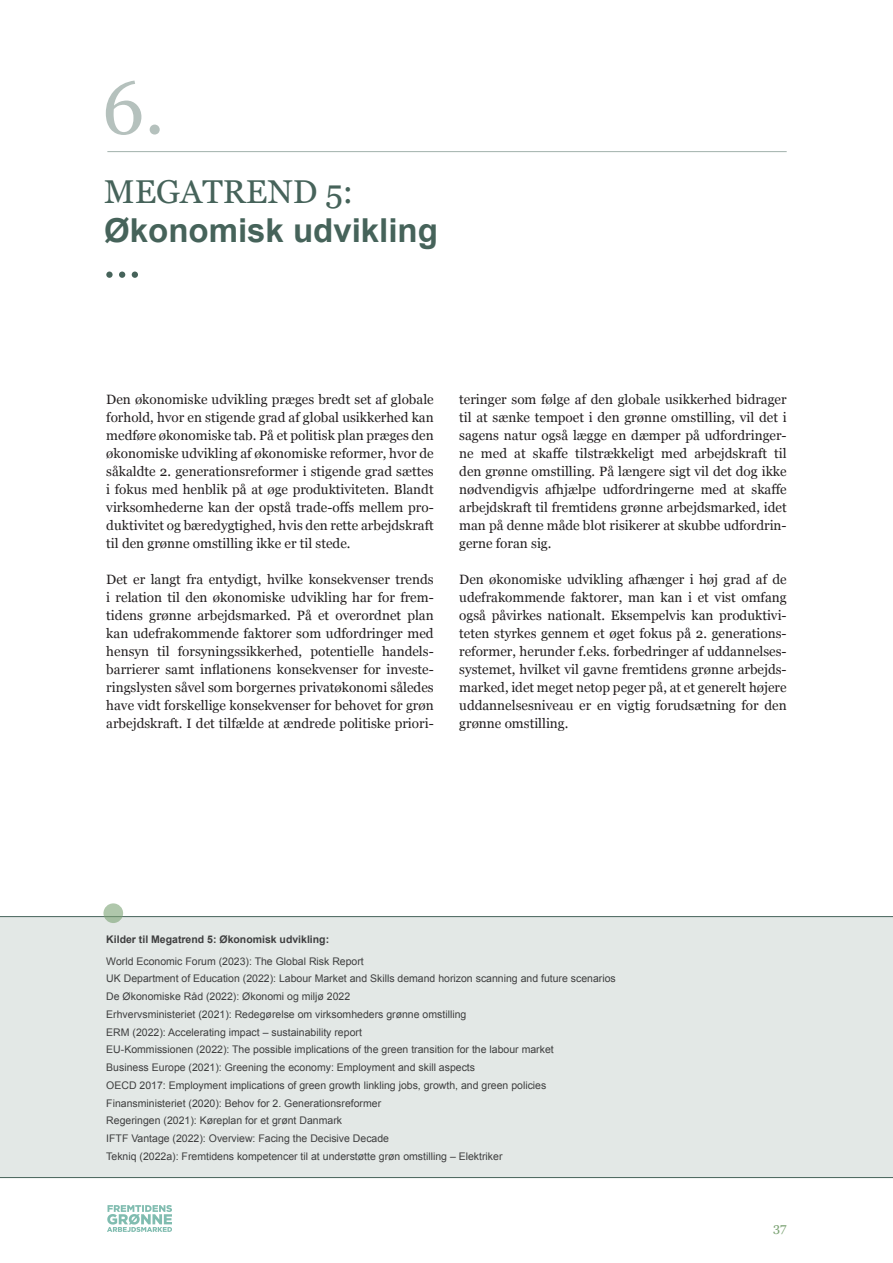
<style>
.page{position:relative;width:893px;height:1263px;background:#fff}
.page>*{position:absolute;margin:0;border:0;box-sizing:border-box;transform-origin:0 0}
.t1{font:75px "Georgia";color:#b5c1bd}
.t2{font:700 33px "Arial";color:#46635a}
.t3{font:33px "Georgia";color:#46635a}
.t4{font:13.5px/18px "Georgia";color:#231f20;text-align:justify}
.t5{font:12.75px "Georgia";color:#7ba273}
.t6{font:10.5px/17.7px "Arial";color:#3e3e3f}
.t7{font:700 10.5px "Arial";color:#3e3e3f}
</style>
<div class="page">
<img style="left:107px;top:1205px;width:64px;height:27px">
<hr style="left:107px;top:151px;width:680px;height:1px;background:#a2b1ac">
<div style="left:106px;top:271px;width:7px;height:7px;background:#46635a;border-radius:50%"></div>
<div style="left:119px;top:271px;width:6px;height:7px;background:#46635a;border-radius:50%"></div>
<div style="left:132px;top:271px;width:6px;height:7px;background:#46635a;border-radius:50%"></div>
<div style="left:0;top:916px;width:893px;height:262px;background:#e3e8e6"></div>
<svg style="left:103px;top:903px;width:20px;height:20px"></svg>
<h1 class="t1" style="left:102px;top:53px;width:64px">6.</h1>
<h2 class="t3" style="left:104px;top:167px;width:251px">MEGATREND 5:</h2>
<h2 class="t2" style="left:104px;top:208px;width:335px">Økonomisk udvikling</h2>
<p class="t4" style="left:106px;top:390px;width:329px">Den økonomiske udvikling præges bredt set af globale forhold, hvor en stigende grad af global usikkerhed kan medføre økonomiske tab. På et politisk plan præges den økonomiske udvikling af økonomiske reformer, hvor de såkaldte 2. generationsreformer i stigende grad sættes i fokus med henblik på at øge produktiviteten. Blandt virksomhederne kan der opstå trade-offs mellem pro&shy;duktivitet og bæredygtighed, hvis den rette arbejdskraft til den grønne omstilling ikke er til stede.</p>
<p class="t4" style="left:106px;top:570px;width:329px">Det er langt fra entydigt, hvilke konsekvenser trends i relation til den økonomiske udvikling har for frem&shy;tidens grønne arbejdsmarked. På et overordnet plan kan udefrakommende faktorer som udfordringer med hensyn til forsyningssikkerhed, potentielle handels&shy;barrierer samt inflationens konsekvenser for investe&shy;ringslysten såvel som borgernes privatøkonomi således have vidt forskellige konsekvenser for behovet for grøn arbejdskraft. I det tilfælde at ændrede politiske priori-</p>
<p class="t4" style="left:459px;top:390px;width:329px">teringer som følge af den globale usikkerhed bidrager til at sænke tempoet i den grønne omstilling, vil det i sagens natur også lægge en dæmper på udfordringer&shy;ne med at skaffe tilstrækkeligt med arbejdskraft til den grønne omstilling. På længere sigt vil det dog ikke nødvendigvis afhjælpe udfordringerne med at skaffe arbejdskraft til fremtidens grønne arbejdsmarked, idet man på denne måde blot risikerer at skubbe udfordrin&shy;gerne foran sig.</p>
<p class="t4" style="left:459px;top:569px;width:329px">Den økonomiske udvikling afhænger i høj grad af de udefrakommende faktorer, man kan i et vist omfang også påvirkes nationalt. Eksempelvis kan produktivi&shy;teten styrkes gennem et øget fokus på 2. generations&shy;reformer, herunder f.eks. forbedringer af uddannelses&shy;systemet, hvilket vil gavne fremtidens grønne arbejds&shy;marked, idet meget netop peger på, at et generelt højere uddannelsesniveau er en vigtig forudsætning for den grønne omstilling.</p>
<p class="t7" style="left:106px;top:932px;width:224px">Kilder til Megatrend 5: Økonomisk udvikling:</p>
<p class="t6" style="left:106px;top:952px;width:511px">World Economic Forum (2023): The Global Risk Report<br>UK Department of Education (2022): Labour Market and Skills demand horizon scanning and future scenarios De Økonomiske Råd (2022): Økonomi og miljø 2022<br>Erhvervsministeriet (2021): Redegørelse om virksomheders grønne omstilling<br>ERM (2022): Accelerating impact – sustainability report<br>EU-Kommissionen (2022): The possible implications of the green transition for the labour market<br>Business Europe (2021): Greening the economy: Employment and skill aspects<br>OECD 2017: Employment implications of green growth linkling jobs, growth, and green policies Finansministeriet (2020): Behov for 2. Generationsreformer<br>Regeringen (2021): Køreplan for et grønt Danmark<br>IFTF Vantage (2022): Overview: Facing the Decisive Decade<br>Tekniq (2022a): Fremtidens kompetencer til at understøtte grøn omstilling – Elektriker</p>
<p class="t5" style="left:773px;top:1218px;width:15px">37</p>
</div>
